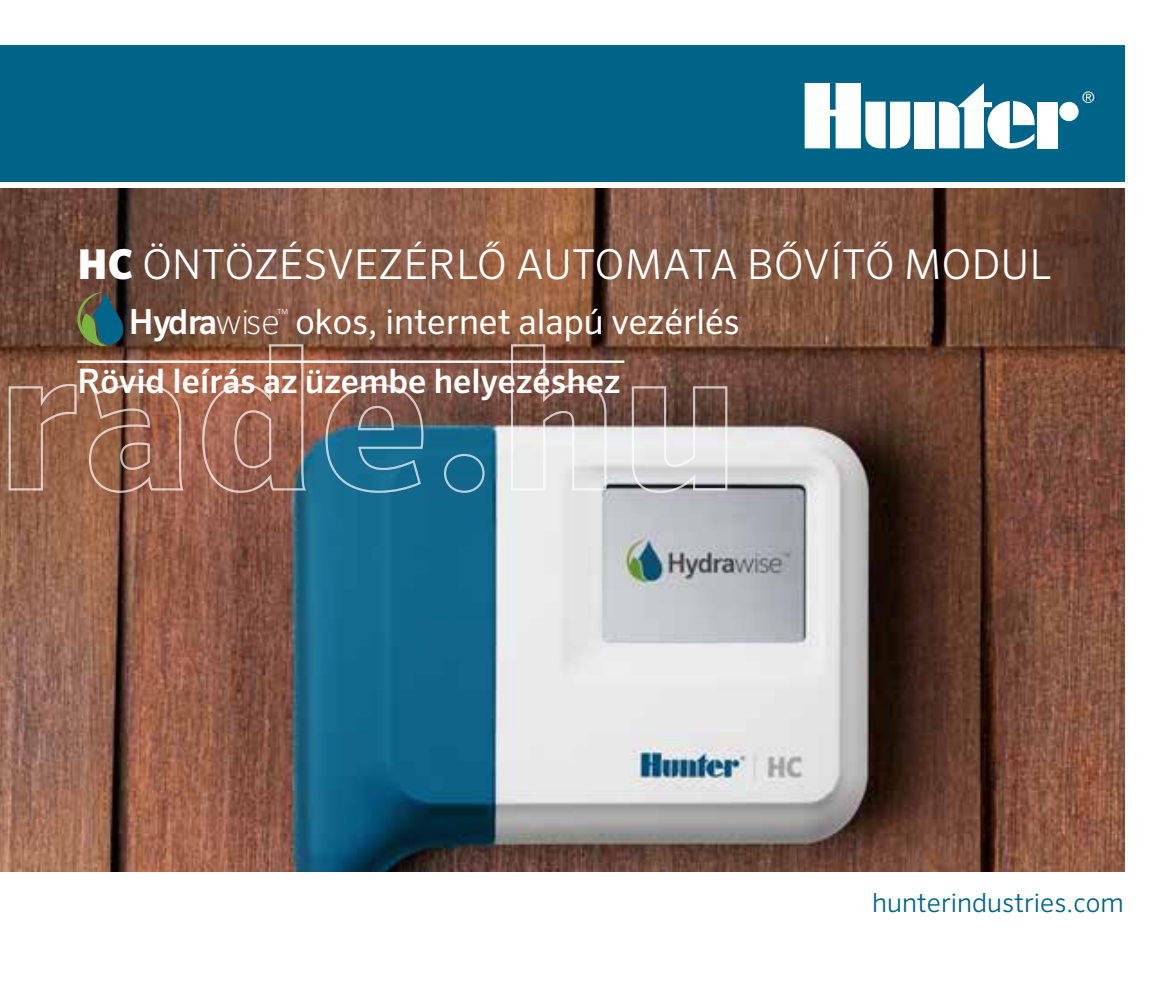
<style>
.page{position:relative;width:1170px;height:990px;background:#fff}
.page>*{position:absolute;margin:0;border:0;box-sizing:border-box;transform-origin:0 0}
.t1{font:300 41.25px "Sero Pro";letter-spacing:.01em;color:#fff}
.t2{font:35px "Sero Pro";color:#fff}
.t3{font:500 33.75px "Sero Pro";color:#fff}
.t4{font:300 26.5px "Sero Pro";color:#006488}
.t5{font:100 15.5px "Sero Pro";color:#fff}
.s1{font-weight:900}
.s2{font-weight:500;font-size:34.75px}
.s3{font-weight:200;font-size:34.75px}
</style>
<div class="page">
<div style="left:0;top:45px;width:1125px;height:137px;background:#006488"></div>
<svg style="left:1082px;top:91px;width:12px;height:12px"></svg>
<div style="left:914px;top:102px;width:21px;height:46px;background:#fff"></div>
<div style="left:1059px;top:102px;width:20px;height:19px;background:#fff;border-radius:50%"></div>
<div style="left:1038px;top:102px;width:20px;height:46px;background:#fff"></div>
<svg style="left:939px;top:83px;width:96px;height:66px"></svg>
<svg style="left:805px;top:83px;width:105px;height:66px"></svg>
<img style="left:0;top:189px;width:1125px;height:683px">
<hr style="left:77px;top:360px;width:547px;height:3px;background:#fff">
<svg style="left:77px;top:292px;width:47px;height:54px;background:#3b5f52"></svg>
<svg style="left:8px;top:383px;width:70px;height:109px;background:#9a6b54"></svg>
<svg style="left:88px;top:383px;width:97px;height:111px;background:#9e6b55"></svg>
<svg style="left:201px;top:343px;width:107px;height:151px;background:#a16c59"></svg>
<svg style="left:324px;top:383px;width:101px;height:111px;background:#4f6f7d"></svg>
<div style="left:444px;top:454px;width:41px;height:39px;border:2px solid #fff;border-radius:50%"></div>
<svg style="left:510px;top:343px;width:98px;height:149px;background:#af9a93"></svg>
<svg style="left:631px;top:385px;width:97px;height:109px;background:#afa4a1"></svg>
<p class="t1" style="left:78px;top:240px;width:975px"><span class="s1">HC</span> ÖNTÖZÉSVEZÉRLŐ AUTOMATA BŐVÍTŐ MODUL</p>
<p class="t2" style="left:129px;top:301px;width:613px"><span class="s2">Hydra</span><span class="s3">wise</span> okos, internet alapú vezérlés</p>
<p class="t5" style="left:277px;top:305px;width:13px">™</p>
<p class="t3" style="left:77px;top:361px;width:545px">Rövid leírás az üzembe helyezéshez</p>
<p class="t4" style="left:872px;top:886px;width:253px">hunterindustries.com</p>
</div>
